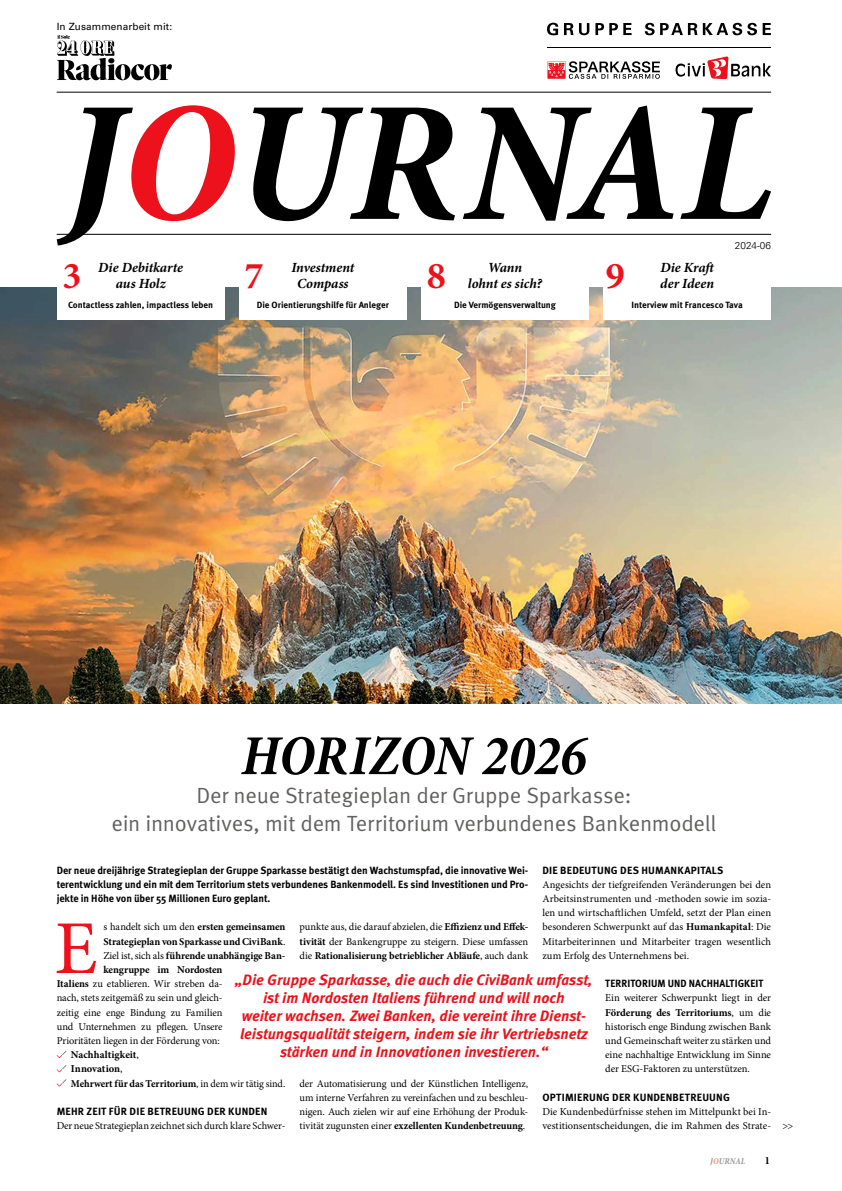
<style>
.page{position:relative;width:842px;height:1191px;background:#fff}
.page>*{position:absolute;margin:0;border:0;box-sizing:border-box;transform-origin:0 0}
.t1{font:76px "Minion Pro";color:#ec111a}
.t2{font:italic 700 condensed 57px "Minion Pro";letter-spacing:-.015em;color:#000}
.t3{font:700 38px "Minion Pro";color:#ec111a}
.t4{font:22px/28.4px "Meta Pro";letter-spacing:-.01em;color:#626160;text-align:center}
.t5{font:italic 700 15px/18px "Meta Pro";color:#ec111a;text-align:center}
.t6{font:italic 700 14px "Minion Pro";letter-spacing:-.005em;color:#000}
.t7{font:700 condensed 11px "Minion Pro";color:#000}
.t8{font:10.5px/14.2px "Minion Pro";letter-spacing:-.005em;color:#000;text-align:justify}
.t9{font:700 10.5px/14.2px "Meta Pro";letter-spacing:.015em;color:#000;text-align:justify}
.t10{font:700 10.5px "Minion Pro";letter-spacing:-.005em;color:#000}
.t11{font:700 10.5px "Meta Pro";letter-spacing:.015em;color:#000;scale:.94 1}
.t12{font:10px "Univers";letter-spacing:.01em;color:#000}
.t13{font:300 10px "Univers";color:#000}
.t14{font:700 9px "Meta Pro";color:#000}
.t15{font:italic 700 condensed 9px "Minion Pro";letter-spacing:-.005em;color:#989898}
.s1{font-weight:700}
.s2{font-weight:400}
.s3{color:#f89475}
</style>
<div class="page">
<svg style="left:675px;top:56px;width:96px;height:23px"></svg>
<svg style="left:547px;top:61px;width:113px;height:18px"></svg>
<hr style="left:547px;top:47px;width:224px;height:1px;background:#000">
<svg style="left:547px;top:23px;width:224px;height:12px"></svg>
<hr style="left:57px;top:234px;width:714px;height:1px;background:#000">
<hr style="left:57px;top:92px;width:714px;height:1px;background:#000">
<svg style="left:57px;top:105px;width:178px;height:140px"></svg>
<svg style="left:253px;top:108px;width:202px;height:113px"></svg>
<svg style="left:463px;top:105px;width:308px;height:116px"></svg>
<img style="left:57px;top:35px;width:115px;height:46px">
<img style="left:0;top:288px;width:842px;height:415px">
<svg style="left:57px;top:1051px;width:9px;height:7px"></svg>
<svg style="left:57px;top:1065px;width:9px;height:7px"></svg>
<svg style="left:57px;top:1079px;width:9px;height:7px"></svg>
<div style="left:57px;top:257px;width:168px;height:62px;background:#fff"></div>
<div style="left:239px;top:257px;width:168px;height:62px;background:#fff"></div>
<div style="left:421px;top:257px;width:168px;height:62px;background:#fff"></div>
<div style="left:603px;top:257px;width:168px;height:62px;background:#fff"></div>
<p class="t12" style="left:57px;top:20px;width:117px">In Zusammenarbeit mit:</p>
<p class="t13" style="left:735px;top:239px;width:38px">2024-06</p>
<h3 class="t6" style="left:98px;top:257px;width:86px">Die Debitkarte</h3>
<h3 class="t3" style="left:62px;top:249px;width:20px">3</h3>
<h3 class="t6" style="left:116px;top:273px;width:51px">aus Holz</h3>
<p class="t14" style="left:68px;top:300px;width:147px">Contactless zahlen, impactless leben</p>
<h3 class="t6" style="left:291px;top:257px;width:64px">Investment</h3>
<h3 class="t3" style="left:244px;top:249px;width:20px">7</h3>
<h3 class="t6" style="left:297px;top:273px;width:53px">Compass</h3>
<p class="t14" style="left:257px;top:300px;width:134px">Die Orientierungshilfe für Anleger</p>
<h3 class="t3" style="left:427px;top:249px;width:20px">8</h3>
<h3 class="t6" style="left:488px;top:257px;width:36px">Wann</h3>
<h3 class="t6" style="left:468px;top:273px;width:76px">lohnt es sich?</h3>
<p class="t14" style="left:454px;top:300px;width:103px">Die Vermögensverwaltung</p>
<h3 class="t3" style="left:606px;top:249px;width:20px">9</h3>
<h3 class="t6" style="left:660px;top:257px;width:57px">Die Kraft</h3>
<h3 class="t6" style="left:660px;top:273px;width:55px">der Ideen</h3>
<p class="t14" style="left:631px;top:300px;width:113px">Interview mit Francesco Tava</p>
<h2 class="t2" style="left:241px;top:716px;width:347px">HORIZON 2026</h2>
<h3 class="t4" style="left:111px;top:781px;width:606px">Der neue Strategieplan der Gruppe Sparkasse:<br>ein innovatives, mit dem Territorium verbundenes Bankenmodell</h3>
<p class="t9" style="left:57px;top:863px;width:473px">Der neue dreijährige Strategieplan der Gruppe Sparkasse bestätigt den Wachstumspfad, die innovative Wei&shy;terentwicklung und ein mit dem Territorium stets verbundenes Bankenmodell. Es sind Investitionen und Pro&shy;jekte in Höhe von über 55 Millionen Euro geplant.</p>
<p class="t9" style="left:542px;top:863px;width:182px">DIE BEDEUTUNG DES HUMANKAPITALS</p>
<p class="t8" style="left:542px;top:877px;width:230px">Angesichts der tiefgreifenden Veränderungen bei den Arbeitsinstrumenten und -methoden sowie im sozia&shy;len und wirtschaftlichen Umfeld, setzt der Plan einen besonderen Schwerpunkt auf das <span class="s1">Humankapital</span>: Die Mitarbeiterinnen und Mitarbeiter tragen wesentlich zum Erfolg des Unternehmens bei.</p>
<p class="t11" style="left:605px;top:977px;width:170px">TERRITORIUM UND NACHHALTIGKEIT</p>
<p class="t8" style="left:605px;top:991px;width:167px">Ein weiterer Schwerpunkt liegt in der <span class="s1">Förderung des Territoriums</span>, um die historisch enge Bindung zwischen Bank und Gemeinschaft weiter zu stärken und eine nachhaltige Entwicklung im Sinne der ESG-Faktoren zu unterstützen.</p>
<p class="t9" style="left:542px;top:1090px;width:189px">OPTIMIERUNG DER KUNDENBETREUUNG</p>
<p class="t8" style="left:542px;top:1104px;width:252px">Die Kundenbedürfnisse stehen im Mittelpunkt bei In&shy;vestitionsentscheidungen, die im Rahmen des Strate- &gt;&gt;</p>
<h1 class="t1" style="left:54px;top:897px;width:45px">E</h1>
<p class="t8" style="left:103px;top:920px;width:183px">s handelt sich um den <span class="s1">ersten gemeinsamen</span></p>
<p class="t8" style="left:300px;top:920px;width:230px">punkte aus, die darauf abzielen, die <span class="s1">Effizienz und Effek&shy;tivität</span> der Bankengruppe zu steigern. Diese umfassen die <span class="s1">Rationalisierung betrieblicher Abläufe</span>, auch dank</p>
<p class="t10" style="left:103px;top:933px;width:183px">Strategieplan von Sparkasse und CiviBank<span class="s2">.</span></p>
<p class="t10" style="left:103px;top:948px;width:183px"><span class="s2">Ziel ist, sich als</span> führende unabhängige Ban-</p>
<p class="t10" style="left:103px;top:962px;width:121px">kengruppe im Nordosten</p>
<p class="t8" style="left:57px;top:976px;width:167px"><span class="s1">Italiens</span> zu etablieren. Wir streben da-</p>
<p class="t8" style="left:57px;top:991px;width:167px">nach, stets zeitgemäß zu sein und gleich-</p>
<p class="t8" style="left:57px;top:1005px;width:167px">zeitig eine enge Bindung zu Familien</p>
<p class="t8" style="left:57px;top:1019px;width:167px">und Unternehmen zu pflegen. Unsere</p>
<p class="t8" style="left:57px;top:1033px;width:165px">Prioritäten liegen in der Förderung von:</p>
<p class="t10" style="left:71px;top:1047px;width:70px">Nachhaltigkeit<span class="s2">,</span></p>
<p class="t10" style="left:71px;top:1061px;width:53px">Innovation<span class="s2">,</span></p>
<p class="t10" style="left:71px;top:1075px;width:216px">Mehrwert für das Territorium<span class="s2">, in dem wir tätig sind.</span></p>
<p class="t9" style="left:57px;top:1104px;width:212px">MEHR ZEIT FÜR DIE BETREUUNG DER KUNDEN</p>
<p class="t8" style="left:57px;top:1118px;width:230px">Der neue Strategieplan zeichnet sich durch klare Schwer-</p>
<p class="t5" style="left:235px;top:971px;width:359px">„Die Gruppe Sparkasse, die auch die CiviBank umfasst, ist im Nordosten Italiens führend und will noch<br>weiter wachsen. Zwei Banken, die vereint ihre Dienst&shy;leistungsqualität steigern, indem sie ihr Vertriebsnetz stärken und in Innovationen investieren.“</p>
<p class="t8" style="left:300px;top:1076px;width:230px">der Automatisierung und der Künstlichen Intelligenz, um interne Verfahren zu vereinfachen und zu beschleu&shy;nigen. Auch zielen wir auf eine Erhöhung der Produk&shy;tivität zugunsten einer <span class="s1">exzellenten Kundenbetreuung</span>.</p>
<p class="t15" style="left:710px;top:1154px;width:37px">J<span class="s3">O</span>URNAL</p>
<p class="t7" style="left:765px;top:1153px;width:7px">1</p>
</div>
